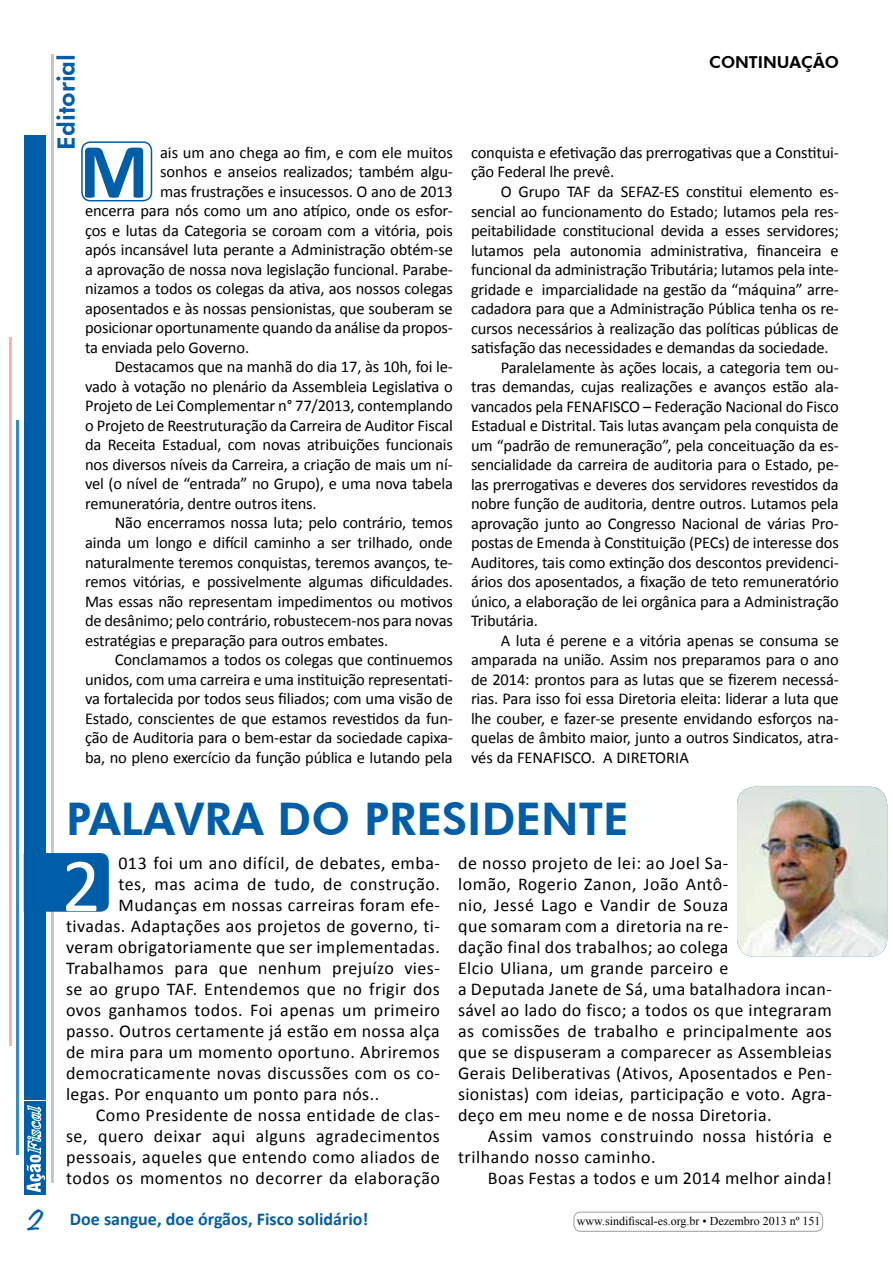
<style>
.page{position:relative;width:893px;height:1263px;background:#fff}
.page>*{position:absolute;margin:0;border:0;box-sizing:border-box;transform-origin:0 0}
.t1{font:700 78.9px "Calibri";color:#005ea8}
.t2{font:77.1px "Calibri";color:#fff}
.t3{font:800 45px "Futura BT";color:#005ea8}
.t4{font:800 24px "Futura BT";color:#005ea8}
.t5{font:18px/21px "Calibri";letter-spacing:.025em;color:#000}
.t6{font:700 18px "Calibri";color:#005ea8}
.t7{font:16.5px/19.5px "Calibri";letter-spacing:-.01em;color:#000}
.t8{font:800 16.5px "Futura BT";color:#000}
.t9{font:12px "Times New Roman";color:#000}
.s1{font-family:"Freehand 575 BT Regular B";font-weight:400;font-size:33px}
</style>
<div class="page">
<div style="left:573px;top:1212px;width:250px;height:20px;border:1px solid #9c9e9f;border-radius:7px"></div>
<div style="left:24px;top:1102px;width:22px;height:93px;background:#005ea8"></div>
<svg style="left:9px;top:54px;width:100px;height:1138px"></svg>
<img style="left:737px;top:787px;width:150px;height:170px">
<div style="left:81px;top:141px;width:71px;height:60px;border:2px solid #005ea8;border-radius:9px"></div>
<h3 class="t4" style="left:52px;top:149px;width:97px;rotate:-90deg">EDITORIAL</h3>
<h1 class="t1" style="left:80px;top:121px;width:70px">M</h1>
<p class="t7" style="left:160px;top:143px;width:294px">ais um ano chega ao fim, e com ele muitos</p>
<p class="t7" style="left:160px;top:162px;width:294px">sonhos e anseios realizados; também algu-</p>
<p class="t7" style="left:160px;top:182px;width:294px">mas frustrações e insucessos. O ano de 2013</p>
<p class="t7" style="left:85px;top:201px;width:369px">encerra para nós como um ano atípico, onde os esfor-</p>
<p class="t7" style="left:85px;top:221px;width:369px">ços e lutas da Categoria se coroam com a vitória, pois</p>
<p class="t7" style="left:85px;top:240px;width:369px">após incansável luta perante a Administração obtém-se</p>
<p class="t7" style="left:85px;top:260px;width:369px">a aprovação de nossa nova legislação funcional. Parabe-</p>
<p class="t7" style="left:85px;top:279px;width:369px">nizamos a todos os colegas da ativa, aos nossos colegas</p>
<p class="t7" style="left:85px;top:299px;width:369px">aposentados e às nossas pensionistas, que souberam se</p>
<p class="t7" style="left:85px;top:318px;width:369px">posicionar oportunamente quando da análise da propos-</p>
<p class="t7" style="left:85px;top:338px;width:166px">ta enviada pelo Governo.</p>
<p class="t7" style="left:115px;top:357px;width:340px">Destacamos que na manhã do dia 17, às 10h, foi le-</p>
<p class="t7" style="left:85px;top:377px;width:369px">vado à votação no plenário da Assembleia Legislativa o</p>
<p class="t7" style="left:85px;top:396px;width:369px">Projeto de Lei Complementar n° 77/2013, contemplando</p>
<p class="t7" style="left:85px;top:416px;width:369px">o Projeto de Reestruturação da Carreira de Auditor Fiscal</p>
<p class="t7" style="left:85px;top:435px;width:369px">da Receita Estadual, com novas atribuições funcionais</p>
<p class="t7" style="left:85px;top:455px;width:369px">nos diversos níveis da Carreira, a criação de mais um ní-</p>
<p class="t7" style="left:85px;top:474px;width:369px">vel (o nível de “entrada” no Grupo), e uma nova tabela</p>
<p class="t7" style="left:85px;top:494px;width:233px">remuneratória, dentre outros itens.</p>
<p class="t7" style="left:115px;top:513px;width:340px">Não encerramos nossa luta; pelo contrário, temos</p>
<p class="t7" style="left:85px;top:533px;width:369px">ainda um longo e difícil caminho a ser trilhado, onde</p>
<p class="t7" style="left:85px;top:552px;width:369px">naturalmente teremos conquistas, teremos avanços, te-</p>
<p class="t7" style="left:85px;top:572px;width:369px">remos vitórias, e possivelmente algumas dificuldades.</p>
<p class="t7" style="left:85px;top:591px;width:369px">Mas essas não representam impedimentos ou motivos</p>
<p class="t7" style="left:85px;top:611px;width:369px">de desânimo; pelo contrário, robustecem-nos para novas</p>
<p class="t7" style="left:85px;top:630px;width:305px">estratégias e preparação para outros embates.</p>
<p class="t7" style="left:115px;top:650px;width:340px">Conclamamos a todos os colegas que continuemos</p>
<p class="t7" style="left:85px;top:669px;width:369px">unidos, com uma carreira e uma instituição representati-</p>
<p class="t7" style="left:85px;top:689px;width:369px">va fortalecida por todos seus filiados; com uma visão de</p>
<p class="t7" style="left:85px;top:708px;width:369px">Estado, conscientes de que estamos revestidos da fun-</p>
<p class="t7" style="left:85px;top:728px;width:369px">ção de Auditoria para o bem-estar da sociedade capixa-</p>
<p class="t7" style="left:85px;top:747px;width:369px">ba, no pleno exercício da função pública e lutando pela</p>
<p class="t8" style="left:709px;top:52px;width:131px">CONTINUAÇÃO</p>
<p class="t7" style="left:471px;top:143px;width:369px">conquista e efetivação das prerrogativas que a Constitui&shy;ção Federal lhe prevê.</p>
<p class="t7" style="left:501px;top:182px;width:340px">O Grupo TAF da SEFAZ-ES constitui elemento es-</p>
<p class="t7" style="left:471px;top:201px;width:369px">sencial ao funcionamento do Estado; lutamos pela res-</p>
<p class="t7" style="left:471px;top:221px;width:369px">peitabilidade constitucional devida a esses servidores;</p>
<p class="t7" style="left:471px;top:240px;width:369px">lutamos pela autonomia administrativa, financeira e</p>
<p class="t7" style="left:471px;top:260px;width:369px">funcional da administração Tributária; lutamos pela inte-</p>
<p class="t7" style="left:471px;top:279px;width:369px">gridade e imparcialidade na gestão da “máquina” arre-</p>
<p class="t7" style="left:471px;top:299px;width:369px">cadadora para que a Administração Pública tenha os re-</p>
<p class="t7" style="left:471px;top:318px;width:369px">cursos necessários à realização das políticas públicas de</p>
<p class="t7" style="left:471px;top:338px;width:359px">satisfação das necessidades e demandas da sociedade.</p>
<p class="t7" style="left:501px;top:357px;width:340px">Paralelamente às ações locais, a categoria tem ou-</p>
<p class="t7" style="left:471px;top:377px;width:369px">tras demandas, cujas realizações e avanços estão ala-</p>
<p class="t7" style="left:471px;top:396px;width:369px">vancados pela FENAFISCO – Federação Nacional do Fisco</p>
<p class="t7" style="left:471px;top:416px;width:369px">Estadual e Distrital. Tais lutas avançam pela conquista de</p>
<p class="t7" style="left:471px;top:435px;width:369px">um “padrão de remuneração”, pela conceituação da es-</p>
<p class="t7" style="left:471px;top:455px;width:369px">sencialidade da carreira de auditoria para o Estado, pe-</p>
<p class="t7" style="left:471px;top:474px;width:369px">las prerrogativas e deveres dos servidores revestidos da</p>
<p class="t7" style="left:471px;top:494px;width:369px">nobre função de auditoria, dentre outros. Lutamos pela</p>
<p class="t7" style="left:471px;top:513px;width:369px">aprovação junto ao Congresso Nacional de várias Pro-</p>
<p class="t7" style="left:471px;top:533px;width:369px">postas de Emenda à Constituição (PECs) de interesse dos</p>
<p class="t7" style="left:471px;top:552px;width:369px">Auditores, tais como extinção dos descontos previdenci-</p>
<p class="t7" style="left:471px;top:572px;width:369px">ários dos aposentados, a fixação de teto remuneratório</p>
<p class="t7" style="left:471px;top:591px;width:369px">único, a elaboração de lei orgânica para a Administração</p>
<p class="t7" style="left:471px;top:611px;width:69px">Tributária.</p>
<p class="t7" style="left:501px;top:630px;width:340px">A luta é perene e a vitória apenas se consuma se</p>
<p class="t7" style="left:471px;top:650px;width:369px">amparada na união. Assim nos preparamos para o ano</p>
<p class="t7" style="left:471px;top:669px;width:369px">de 2014: prontos para as lutas que se fizerem necessá-</p>
<p class="t7" style="left:471px;top:689px;width:369px">rias. Para isso foi essa Diretoria eleita: liderar a luta que</p>
<p class="t7" style="left:471px;top:708px;width:369px">lhe couber, e fazer-se presente envidando esforços na-</p>
<p class="t7" style="left:471px;top:728px;width:369px">quelas de âmbito maior, junto a outros Sindicatos, atra-</p>
<p class="t7" style="left:471px;top:747px;width:219px">vés da FENAFISCO. A DIRETORIA</p>
<h3 class="t3" style="left:66px;top:792px;width:564px">PALAVRA DO PRESIDENTE</h3>
<h2 class="t2" style="left:62px;top:837px;width:41px">2</h2>
<p class="t5" style="left:119px;top:853px;width:323px">013 foi um ano difícil, de debates, emba-</p>
<p class="t5" style="left:458px;top:853px;width:375px">de nosso projeto de lei: ao Joel Sa-<br>lomão, Rogerio Zanon, João Antô-<br>nio, Jessé Lago e Vandir de Souza<br>que somaram com a diretoria na re-<br>dação final dos trabalhos; ao colega<br>Elcio Uliana, um grande parceiro e<br>a Deputada Janete de Sá, uma batalhadora incan&shy;sável ao lado do fisco; a todos os que integraram as comissões de trabalho e principalmente aos que se dispuseram a comparecer as Assembleias Gerais Deliberativas (Ativos, Aposentados e Pen&shy;sionistas) com ideias, participação e voto. Agra&shy;deço em meu nome e de nossa Diretoria.</p>
<p class="t5" style="left:458px;top:1126px;width:375px;text-indent:30px">Assim vamos construindo nossa história e trilhando nosso caminho.</p>
<p class="t5" style="left:488px;top:1168px;width:346px">Boas Festas a todos e um 2014 melhor ainda!</p>
<p class="t5" style="left:119px;top:874px;width:323px">tes, mas acima de tudo, de construção.</p>
<p class="t5" style="left:119px;top:895px;width:323px">Mudanças em nossas carreiras foram efe-</p>
<p class="t5" style="left:66px;top:916px;width:375px">tivadas. Adaptações aos projetos de governo, ti-</p>
<p class="t5" style="left:66px;top:937px;width:375px">veram obrigatoriamente que ser implementadas.</p>
<p class="t5" style="left:66px;top:958px;width:375px">Trabalhamos para que nenhum prejuízo vies-</p>
<p class="t5" style="left:66px;top:979px;width:375px">se ao grupo TAF. Entendemos que no frigir dos</p>
<p class="t5" style="left:66px;top:1000px;width:375px">ovos ganhamos todos. Foi apenas um primeiro</p>
<p class="t5" style="left:66px;top:1021px;width:375px">passo. Outros certamente já estão em nossa alça</p>
<p class="t5" style="left:66px;top:1042px;width:375px">de mira para um momento oportuno. Abriremos</p>
<p class="t5" style="left:66px;top:1063px;width:375px">democraticamente novas discussões com os co-</p>
<p class="t5" style="left:66px;top:1084px;width:315px">legas. Por enquanto um ponto para nós..</p>
<p class="t5" style="left:96px;top:1105px;width:346px">Como Presidente de nossa entidade de clas-</p>
<p class="t5" style="left:66px;top:1126px;width:375px">se, quero deixar aqui alguns agradecimentos</p>
<p class="t5" style="left:66px;top:1147px;width:375px">pessoais, aqueles que entendo como aliados de</p>
<p class="t5" style="left:66px;top:1168px;width:375px">todos os momentos no decorrer da elaboração</p>
<p class="t6" style="left:27px;top:1208px;width:343px"><span class="s1">2</span> Doe sangue, doe órgãos, Fisco solidário!</p>
<p class="t9" style="left:577px;top:1213px;width:245px">www.sindifiscal-es.org.br • Dezembro 2013 nº 151</p>
</div>
